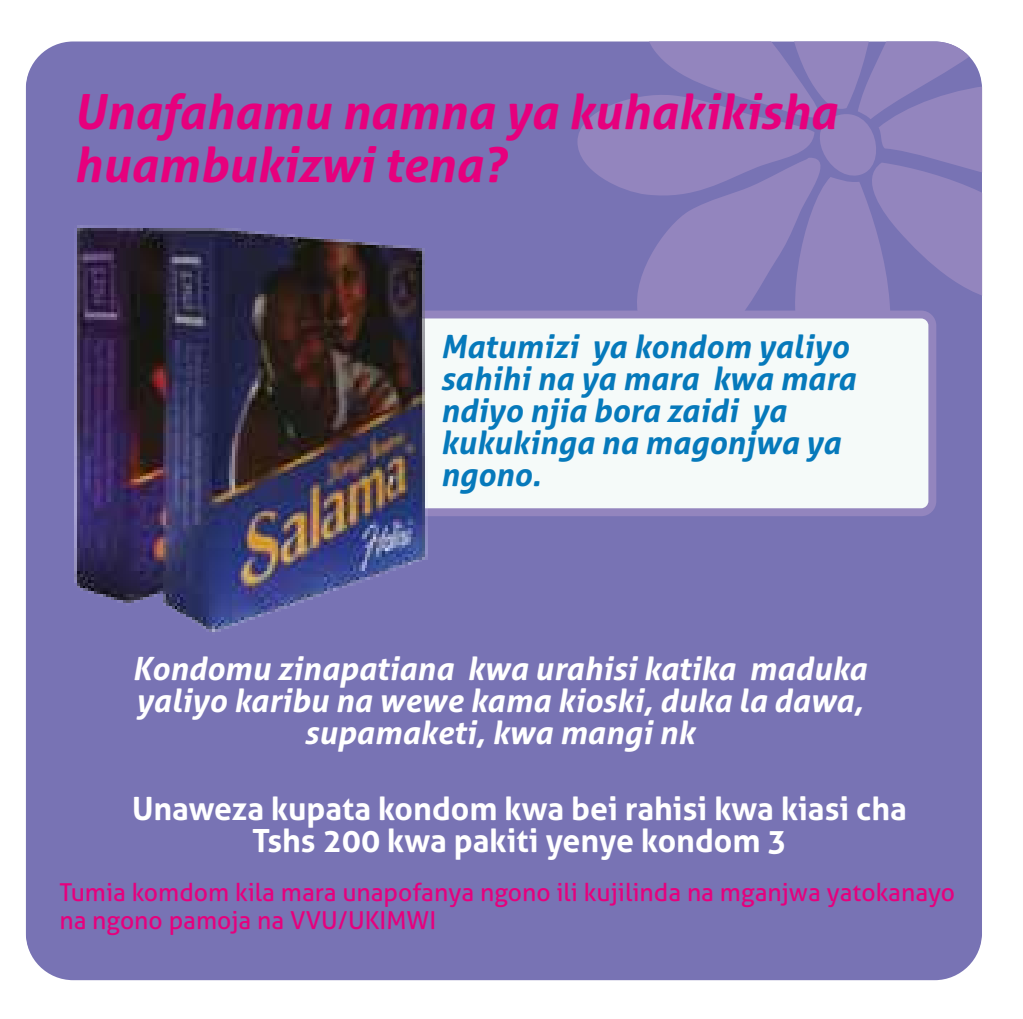
<style>
.page{position:relative;width:1023px;height:1019px;background:#fff}
.page>*{position:absolute;margin:0;border:0;box-sizing:border-box;transform-origin:0 0}
.t1{font:italic 700 48.4px/52.8px "Aller";color:#e6007d}
.t2{font:italic 700 32px/32px "Aller";color:#fff;text-align:center}
.t3{font:italic 700 32px/32px "Aller";color:#0679bb}
.t4{font:700 32px/32px "Aller";color:#fff;text-align:center}
.t5{font:24.8px/28px "Aller";color:#e6007d}
</style>
<div class="page">
<div style="left:26px;top:41px;width:956px;height:939px;background:#7873b4"></div>
<svg style="left:577px;top:41px;width:405px;height:353px;background:#8a7fba"></svg>
<svg style="left:447px;top:310px;width:489px;height:206px;fill:#f5faf9"></svg>
<img style="left:48px;top:202px;width:399px;height:446px">
<h1 class="t1" style="left:74px;top:85px;width:765px">Unafahamu namna ya kuhakikisha huambukizwi tena?</h1>
<p class="t3" style="left:440px;top:330px;width:417px">Matumizi ya kondom yaliyo sahihi na ya mara kwa mara ndiyo njia bora zaidi ya kukukinga na magonjwa ya ngono.</p>
<p class="t2" style="left:132px;top:652px;width:736px">Kondomu zinapatiana kwa urahisi katika maduka yaliyo karibu na wewe kama kioski, duka la dawa, supamaketi, kwa mangi nk</p>
<p class="t4" style="left:132px;top:792px;width:776px">Unaweza kupata kondom kwa bei rahisi kwa kiasi cha<br>Tshs 200 kwa pakiti yenye kondom 3</p>
<p class="t5" style="left:59px;top:878px;width:897px">Tumia komdom kila mara unapofanya ngono ili kujilinda na mganjwa yatokanayo na ngono pamoja na VVU/UKIMWI</p>
</div>
